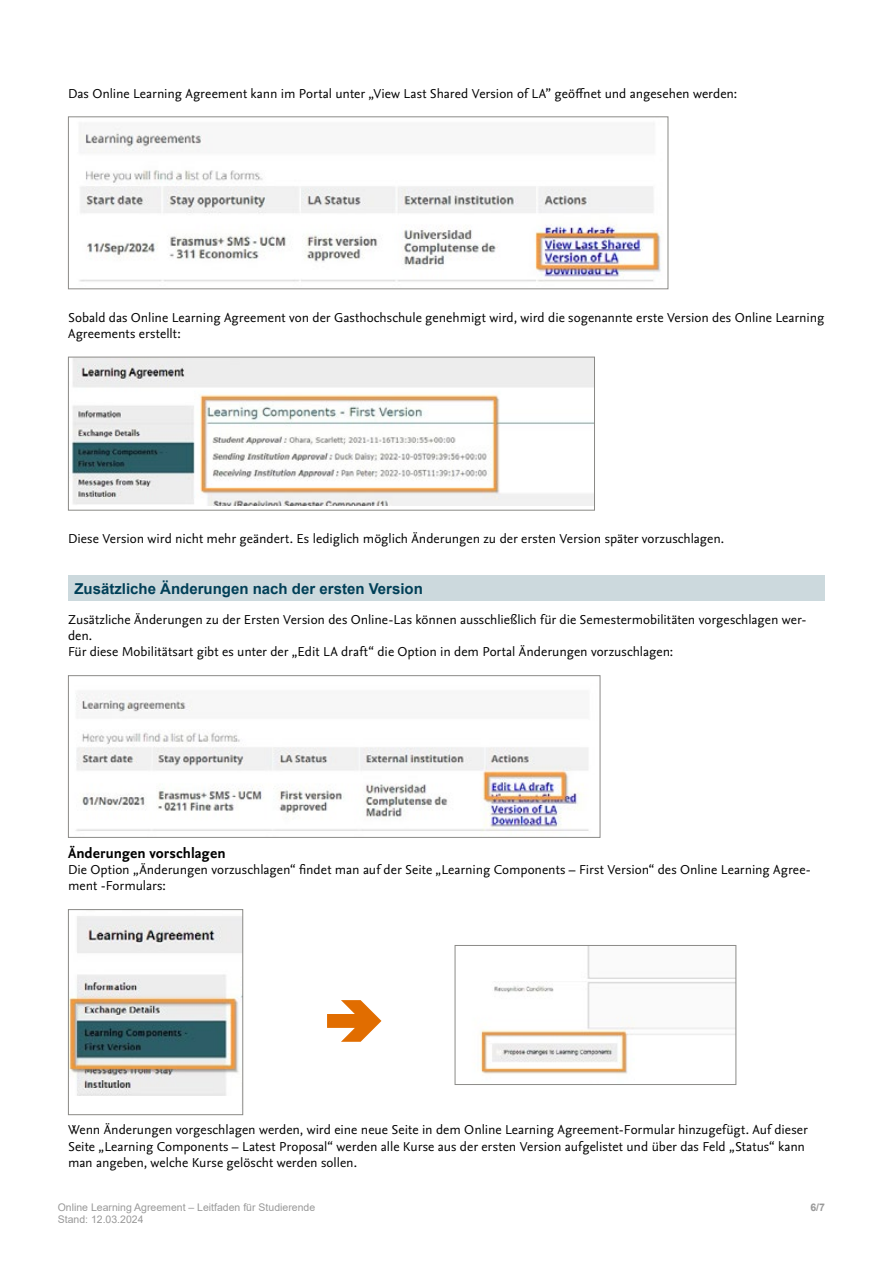
<style>
.page{position:relative;width:893px;height:1263px;background:#fff}
.page>*{position:absolute;margin:0;border:0;box-sizing:border-box;transform-origin:0 0}
.Zwischentitel_1{font:700 15px "Arial";color:#003f57}
.Zwischentitel_2{font:700 15px "Nexus Sans Pro";letter-spacing:.005em;color:#000}
.Zwischentitel_2-2{font:13.5px/16.2px "Nexus Sans Pro";color:#000}
.t1{font:10.5px "Arial";color:#999}
.t2{font:700 10.5px "Arial";color:#999}
</style>
<div class="page">
<img style="left:79px;top:123px;width:583px;height:159px">
<div style="left:68px;top:116px;width:600px;height:173px;border:1px solid #8c8b88"></div>
<img style="left:71px;top:359px;width:522px;height:146px">
<div style="left:68px;top:357px;width:527px;height:153px;border:1px solid #8a8986"></div>
<img style="left:76px;top:692px;width:513px;height:139px">
<div style="left:68px;top:675px;width:532px;height:163px;border:1px solid #8c8b88"></div>
<img style="left:70px;top:916px;width:171px;height:180px">
<div style="left:68px;top:909px;width:175px;height:206px;border:1px solid #8a8986"></div>
<div style="left:68px;top:575px;width:757px;height:26px;background:#ccd9dd"></div>
<img style="left:480px;top:947px;width:254px;height:127px">
<div style="left:455px;top:945px;width:281px;height:140px;border:1px solid #8c8b88"></div>
<svg style="left:327px;top:1000px;width:54px;height:42px"></svg>
<p class="Zwischentitel_2-2" style="left:68px;top:84px;width:671px">Das Online Learning Agreement kann im Portal unter „View Last Shared Version of LA” geöffnet und angesehen werden:</p>
<p class="Zwischentitel_2-2" style="left:68px;top:308px;width:758px">Sobald das Online Learning Agreement von der Gasthochschule genehmigt wird, wird die sogenannte erste Version des Online Learning<br>Agreements erstellt:</p>
<p class="Zwischentitel_2-2" style="left:68px;top:530px;width:658px">Diese Version wird nicht mehr geändert. Es lediglich möglich Änderungen zu der ersten Version später vorzuschlagen.</p>
<p class="Zwischentitel_1" style="left:74px;top:578px;width:350px">Zusätzliche Änderungen nach der ersten Version</p>
<p class="Zwischentitel_2-2" style="left:68px;top:611px;width:740px">Zusätzliche Änderungen zu der Ersten Version des Online-Las können ausschließlich für die Semestermobilitäten vorgeschlagen wer&shy;den.</p>
<p class="Zwischentitel_2-2" style="left:68px;top:643px;width:607px">Für diese Mobilitätsart gibt es unter der „Edit LA draft“ die Option in dem Portal Änderungen vorzuschlagen:</p>
<p class="Zwischentitel_2" style="left:68px;top:842px;width:159px">Änderungen vorschlagen</p>
<p class="Zwischentitel_2-2" style="left:68px;top:861px;width:744px">Die Option „Änderungen vorzuschlagen“ findet man auf der Seite „Learning Components – First Version“ des Online Learning Agree&shy;ment -Formulars:</p>
<p class="Zwischentitel_2-2" style="left:68px;top:1121px;width:741px">Wenn Änderungen vorgeschlagen werden, wird eine neue Seite in dem Online Learning Agreement-Formular hinzugefügt. Auf dieser<br>Seite „Learning Components – Latest Proposal“ werden alle Kurse aus der ersten Version aufgelistet und über das Feld „Status“ kann man angeben, welche Kurse gelöscht werden sollen.</p>
<p class="t1" style="left:58px;top:1200px;width:259px">Online Learning Agreement – Leitfaden für Studierende</p>
<p class="t2" style="left:810px;top:1200px;width:16px">6/7</p>
<p class="t1" style="left:58px;top:1212px;width:87px">Stand: 12.03.2024</p>
</div>
